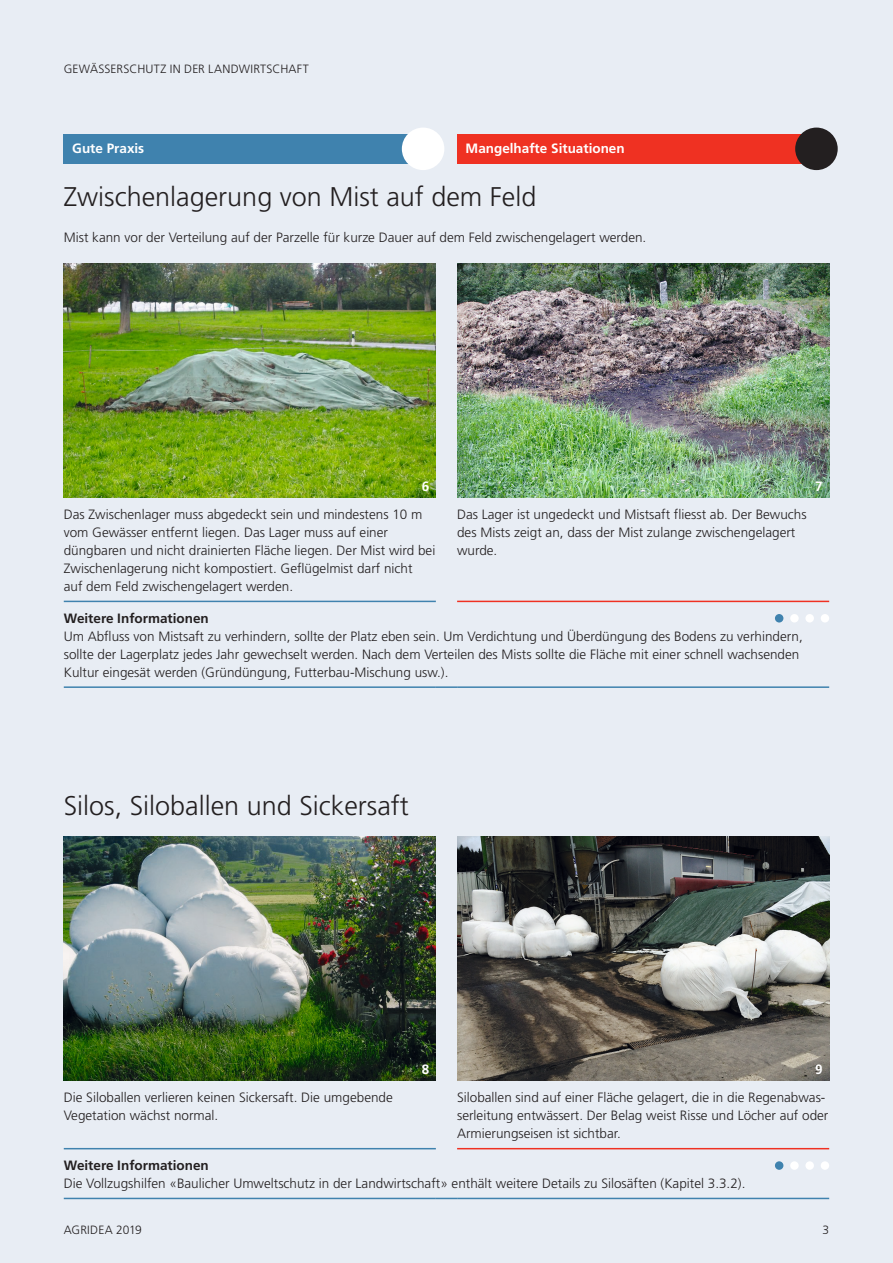
<style>
.page{position:relative;width:893px;height:1263px;background:#e8edf4}
.page>*{position:absolute;margin:0;border:0;box-sizing:border-box;transform-origin:0 0}
.Untertitel_light{font:300 27px "Frutiger";color:#231f20}
._03_9_Pt_Grundtext{font:300 13.5px/18px "Frutiger";color:#231f20}
.gs_Titel{font:700 13.5px "Frutiger";color:#231f20}
.gs_Titel_nach_6{font:700 13.5px "Frutiger";color:#fff}
.C_Fliesstext{font:700 13.5px "Frutiger";color:#fff}
.t1{font:300 12px "Frutiger";letter-spacing:.015em;color:#231f20}
</style>
<div class="page">
<div style="left:64px;top:134px;width:372px;height:30px;background:#3f82ae"></div>
<div style="left:402px;top:128px;width:42px;height:42px;background:#fff;border-radius:50%"></div>
<div style="left:457px;top:134px;width:372px;height:30px;background:#ef3122"></div>
<div style="left:795px;top:128px;width:43px;height:42px;background:#231f20;border-radius:50%"></div>
<img style="left:64px;top:264px;width:372px;height:233px">
<img style="left:64px;top:836px;width:372px;height:245px">
<img style="left:457px;top:264px;width:372px;height:233px">
<img style="left:457px;top:836px;width:372px;height:245px">
<hr style="left:64px;top:601px;width:372px;height:1px;background:#3f82ae">
<hr style="left:457px;top:601px;width:372px;height:1px;background:#ef3122">
<hr style="left:64px;top:686px;width:372px;height:2px;background:#3f82ae">
<hr style="left:436px;top:686px;width:21px;height:2px;background:#3f82ae">
<hr style="left:457px;top:686px;width:372px;height:2px;background:#3f82ae">
<div style="left:775px;top:614px;width:8px;height:8px;background:#3f82ae;border-radius:50%"></div>
<div style="left:790px;top:614px;width:9px;height:8px;background:#fff;border-radius:50%"></div>
<div style="left:805px;top:614px;width:9px;height:8px;background:#fff;border-radius:50%"></div>
<div style="left:821px;top:614px;width:8px;height:8px;background:#fff;border-radius:50%"></div>
<hr style="left:64px;top:1148px;width:372px;height:1px;background:#3f82ae">
<hr style="left:457px;top:1148px;width:372px;height:1px;background:#ef3122">
<hr style="left:64px;top:1198px;width:372px;height:1px;background:#3f82ae">
<svg style="left:436px;top:1198px;width:21px;height:1px"></svg>
<hr style="left:457px;top:1198px;width:372px;height:1px;background:#3f82ae">
<div style="left:775px;top:1161px;width:8px;height:9px;background:#3f82ae;border-radius:50%"></div>
<div style="left:790px;top:1161px;width:9px;height:9px;background:#fff;border-radius:50%"></div>
<div style="left:805px;top:1161px;width:9px;height:9px;background:#fff;border-radius:50%"></div>
<div style="left:821px;top:1161px;width:8px;height:9px;background:#fff;border-radius:50%"></div>
<p class="t1" style="left:64px;top:62px;width:247px">GEWÄSSERSCHUTZ IN DER LANDWIRTSCHAFT</p>
<p class="gs_Titel_nach_6" style="left:72px;top:140px;width:74px">Gute Praxis</p>
<p class="gs_Titel_nach_6" style="left:466px;top:140px;width:161px">Mangelhafte Situationen</p>
<p class="Untertitel_light" style="left:64px;top:182px;width:474px">Zwischenlagerung von Mist auf dem Feld</p>
<p class="_03_9_Pt_Grundtext" style="left:64px;top:228px;width:584px">Mist kann vor der Verteilung auf der Parzelle für kurze Dauer auf dem Feld zwischengelagert werden.</p>
<p class="C_Fliesstext" style="left:422px;top:478px;width:9px">6</p>
<p class="_03_9_Pt_Grundtext" style="left:64px;top:505px;width:373px">Das Zwischenlager muss abgedeckt sein und mindestens 10 m vom Gewässer entfernt liegen. Das Lager muss auf einer düngbaren und nicht drainierten Fläche liegen. Der Mist wird bei Zwischenlagerung nicht kompostiert. Geflügelmist darf nicht<br>auf dem Feld zwischengelagert werden.</p>
<p class="_03_9_Pt_Grundtext" style="left:457px;top:505px;width:351px">Das Lager ist ungedeckt und Mistsaft fliesst ab. Der Bewuchs des Mists zeigt an, dass der Mist zulange zwischengelagert wurde.</p>
<p class="gs_Titel" style="left:64px;top:610px;width:147px">Weitere Informationen</p>
<p class="_03_9_Pt_Grundtext" style="left:64px;top:627px;width:740px">Um Abfluss von Mistsaft zu verhindern, sollte der Platz eben sein. Um Verdichtung und Überdüngung des Bodens zu verhindern, sollte der Lagerplatz jedes Jahr gewechselt werden. Nach dem Verteilen des Mists sollte die Fläche mit einer schnell wachsenden<br>Kultur eingesät werden (Gründüngung, Futterbau-Mischung usw.).</p>
<p class="C_Fliesstext" style="left:815px;top:478px;width:9px">7</p>
<p class="Untertitel_light" style="left:64px;top:790px;width:347px">Silos, Siloballen und Sickersaft</p>
<p class="C_Fliesstext" style="left:422px;top:1062px;width:9px">8</p>
<p class="C_Fliesstext" style="left:815px;top:1062px;width:9px">9</p>
<p class="_03_9_Pt_Grundtext" style="left:64px;top:1088px;width:331px">Die Siloballen verlieren keinen Sickersaft. Die umgebende<br>Vegetation wächst normal.</p>
<p class="_03_9_Pt_Grundtext" style="left:457px;top:1088px;width:373px">Siloballen sind auf einer Fläche gelagert, die in die Regenabwas&shy;serleitung entwässert. Der Belag weist Risse und Löcher auf oder<br>Armierungseisen ist sichtbar.</p>
<p class="gs_Titel" style="left:64px;top:1157px;width:147px">Weitere Informationen</p>
<p class="_03_9_Pt_Grundtext" style="left:64px;top:1174px;width:683px">Die Vollzugshilfen «Baulicher Umweltschutz in der Landwirtschaft» enthält weitere Details zu Silosäften (Kapitel 3.3.2).</p>
<p class="t1" style="left:64px;top:1223px;width:80px">AGRIDEA 2019</p>
<p class="t1" style="left:822px;top:1223px;width:8px">3</p>
</div>
